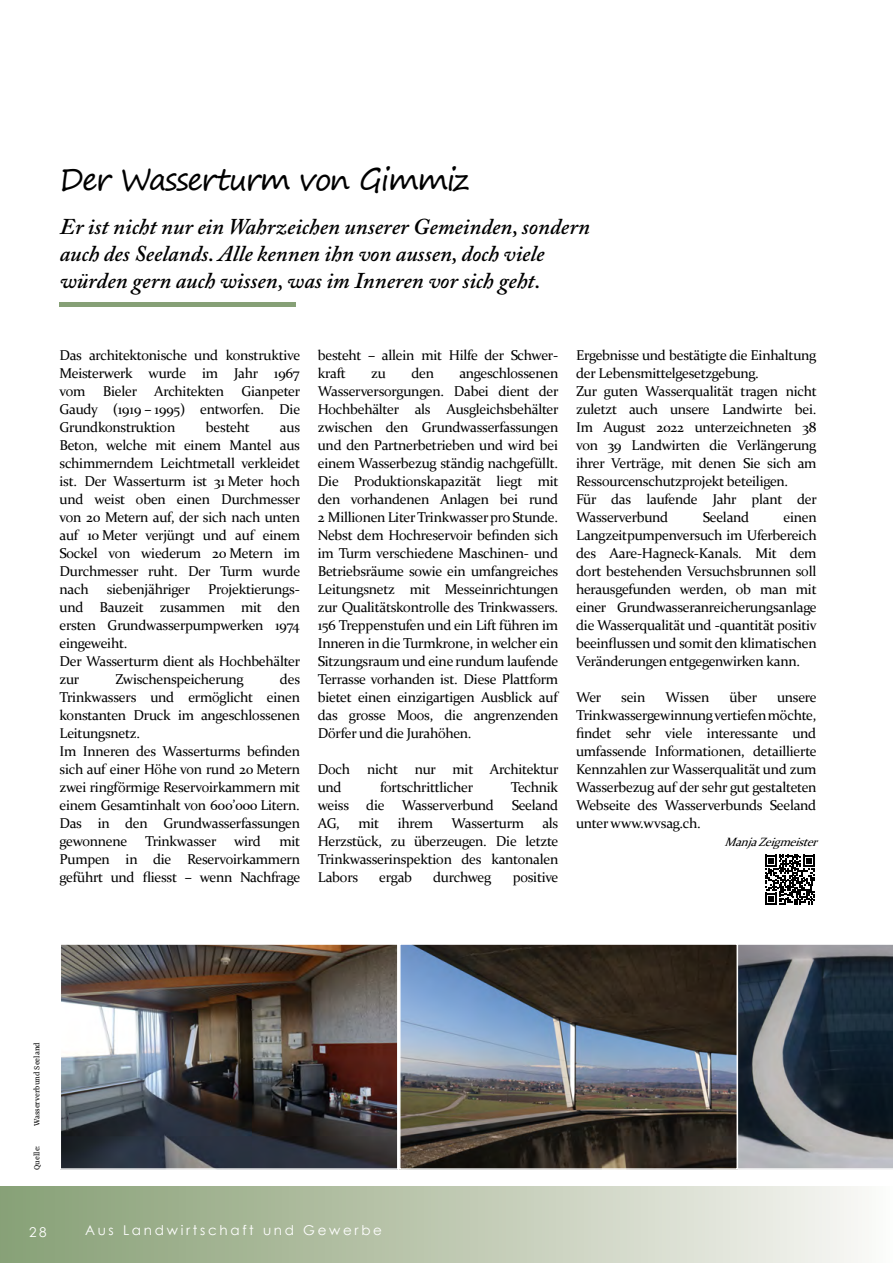
<style>
.page{position:relative;width:893px;height:1263px;background:#fff}
.page>*{position:absolute;margin:0;border:0;box-sizing:border-box;transform-origin:0 0}
.t1{font:30px "Segoe Print";letter-spacing:-.05em;color:#000}
.t2{font:italic 600 22.5px/27px "Adobe Caslon Pro";color:#000}
.t3{font:14.25px/18px "Constantia";letter-spacing:-.02em;color:#000;text-align:justify}
.t4{font:13.5px "Century Gothic";letter-spacing:.2em;color:#fff}
.t5{font:italic 12px "Constantia";color:#000}
.t6{font:9px "Yrsa";color:#000}
</style>
<div class="page">
<div style="left:0;top:1186px;width:893px;height:77px;background:linear-gradient(to right,#859e72,#f9f7f4)"></div>
<img style="left:402px;top:946px;width:333px;height:221px">
<svg style="left:738px;top:944px;width:155px;height:226px;background:#515a63"></svg>
<img style="left:63px;top:946px;width:333px;height:221px">
<div style="left:60px;top:943px;width:339px;height:227px;border:2px solid #fff"></div>
<div style="left:399px;top:943px;width:339px;height:227px;border:2px solid #fff"></div>
<hr style="left:60px;top:302px;width:236px;height:4px;background:#86a076">
<svg style="left:765px;top:855px;width:50px;height:50px"></svg>
<h1 class="t1" style="left:60px;top:152px;width:411px">Der Wasserturm von Gimmiz</h1>
<h2 class="t2" style="left:60px;top:213px;width:532px">Er ist nicht nur ein Wahrzeichen unserer Gemeinden, sondern auch des Seelands. Alle kennen ihn von aussen, doch viele würden gern auch wissen, was im Inneren vor sich geht.</h2>
<p class="t3" style="left:60px;top:346px;width:242px">Das architektonische und konstruktive Meisterwerk wurde im Jahr 1967 vom Bieler Architekten Gianpeter Gaudy (1919 – 1995) entworfen. Die Grundkonstruktion</p>
<p class="t3" style="left:206px;top:418px;width:45px">besteht</p>
<p class="t3" style="left:60px;top:418px;width:242px;text-indent:220px">aus Beton, welche mit einem Mantel aus schimmerndem Leichtmetall verkleidet ist. Der Wasserturm ist 31 Meter hoch und weist oben einen Durchmesser von 20 Metern auf, der sich nach unten auf 10 Meter verjüngt und auf einem Sockel von wiederum 20 Metern im Durchmesser ruht. Der Turm wurde nach</p>
<p class="t3" style="left:60px;top:579px;width:242px;text-align:left;text-indent:149px">Projektierungs&shy;und Bauzeit zusammen mit den ersten Grundwasserpumpwerken 1974 eingeweiht.<br>Der Wasserturm dient als Hochbehälter zur</p>
<p class="t3" style="left:107px;top:579px;width:85px">siebenjähriger</p>
<p class="t3" style="left:60px;top:669px;width:242px;text-align:left;text-indent:220px">des<br>Trinkwassers und ermöglicht einen konstanten Druck im angeschlossenen<br>Leitungsnetz.<br>Im Inneren des Wasserturms befinden sich auf einer Höhe von rund 20 Metern zwei ringförmige Reservoirkammern mit einem Gesamtinhalt von 600’000 Litern.<br>Das in den Grundwasserfassungen gewonnene Trinkwasser wird</p>
<p class="t3" style="left:115px;top:669px;width:130px">Zwischenspeicherung</p>
<p class="t3" style="left:60px;top:831px;width:242px;text-indent:220px">mit Pumpen in die Reservoirkammern geführt und fliesst – wenn Nachfrage</p>
<p class="t3" style="left:318px;top:345px;width:242px">besteht – allein mit Hilfe der Schwer&shy;kraft</p>
<p class="t3" style="left:318px;top:363px;width:242px;text-indent:142px">angeschlossenen Wasserversorgungen. Dabei dient der Hochbehälter als Ausgleichsbehälter zwischen den Grundwasserfassungen und den Partnerbetrieben und wird bei einem Wasserbezug ständig nachgefüllt.<br>Die Produktionskapazität liegt mit den vorhandenen Anlagen bei rund 2 Millionen Liter Trinkwasser pro Stunde.<br>Nebst dem Hochreservoir befinden sich im Turm verschiedene Maschinen- und Betriebsräume sowie ein umfangreiches Leitungsnetz mit Messeinrichtungen zur Qualitätskontrolle des Trinkwassers.<br>156 Treppenstufen und ein Lift führen im Inneren in die Turmkrone, in welcher ein Sitzungsraum und eine rundum laufende Terrasse vorhanden ist. Diese Plattform bietet einen einzigartigen Ausblick auf das grosse Moos, die angrenzenden Dörfer und die Jurahöhen.</p>
<p class="t3" style="left:318px;top:759px;width:242px">Doch nicht nur mit Architektur und</p>
<p class="t3" style="left:371px;top:363px;width:16px">zu</p>
<p class="t3" style="left:411px;top:363px;width:24px">den</p>
<p class="t3" style="left:318px;top:777px;width:242px;text-indent:193px">Technik weiss die Wasserverbund Seeland AG,</p>
<p class="t3" style="left:380px;top:777px;width:95px">fortschrittlicher</p>
<p class="t3" style="left:318px;top:813px;width:242px;text-indent:225px">als Herzstück, zu überzeugen. Die letzte Trinkwasserinspektion des kantonalen Labors</p>
<p class="t3" style="left:358px;top:813px;width:22px">mit</p>
<p class="t3" style="left:398px;top:813px;width:37px">ihrem</p>
<p class="t3" style="left:452px;top:813px;width:74px">Wasserturm</p>
<p class="t3" style="left:379px;top:867px;width:34px">ergab</p>
<p class="t3" style="left:433px;top:867px;width:60px">durchweg</p>
<p class="t3" style="left:513px;top:867px;width:47px">positive</p>
<p class="t3" style="left:576px;top:345px;width:242px;text-align:left">Ergebnisse und bestätigte die Einhaltung der Lebensmittelgesetzgebung.<br>Zur guten Wasserqualität tragen nicht zuletzt auch unsere Landwirte bei.<br>Im August 2022 unterzeichneten 38 von 39 Landwirten die Verlängerung ihrer Verträge, mit denen Sie sich am Ressourcenschutzprojekt beteiligen.<br>Für das laufende Jahr plant der Wasserverbund</p>
<p class="t3" style="left:703px;top:507px;width:48px">Seeland</p>
<p class="t3" style="left:576px;top:507px;width:242px;text-indent:207px">einen Langzeitpumpenversuch im Uferbereich des Aare-Hagneck-Kanals. Mit dem dort bestehenden Versuchsbrunnen soll herausgefunden werden, ob man mit einer Grundwasseranreicherungsanlage die Wasserqualität und -quantität positiv beeinflussen und somit den klimatischen Veränderungen entgegenwirken kann.</p>
<p class="t3" style="left:576px;top:687px;width:27px">Wer</p>
<p class="t3" style="left:621px;top:687px;width:26px">sein</p>
<p class="t3" style="left:666px;top:687px;width:45px">Wissen</p>
<p class="t3" style="left:730px;top:687px;width:29px">über</p>
<p class="t3" style="left:576px;top:687px;width:242px;text-indent:201px">unsere Trinkwassergewinnung vertiefen möchte, findet sehr viele interessante und umfassende Informationen, detaillierte Kennzahlen zur Wasserqualität und zum Wasserbezug auf der sehr gut gestalteten Webseite des Wasserverbunds Seeland unter www.wvsag.ch.</p>
<p class="t5" style="left:725px;top:834px;width:99px">ManjaZeigmeister</p>
<p class="t6" style="left:32px;top:1126px;width:86px;rotate:-90deg">Wasserverbund Seeland</p>
<p class="t6" style="left:32px;top:1170px;width:26px;rotate:-90deg">Quelle:</p>
<p class="t4" style="left:29px;top:1222px;width:19px">28</p>
<p class="t4" style="left:85px;top:1220px;width:298px">Aus Landwirtschaft und Gewerbe</p>
</div>
